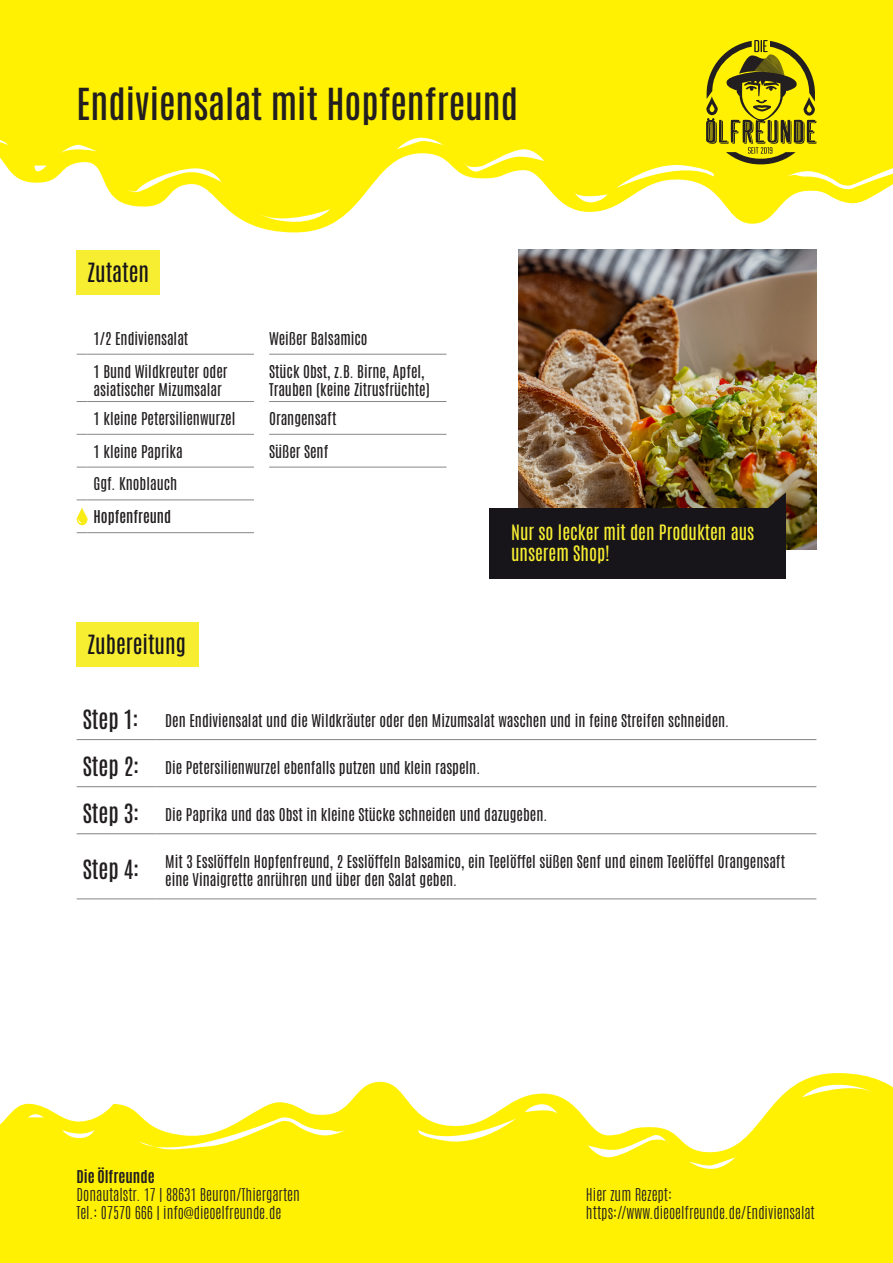
<style>
.page{position:relative;width:893px;height:1263px;background:#fff}
.page>*{position:absolute;margin:0;border:0;box-sizing:border-box;transform-origin:0 0}
.t1{font:500 37.5px "Antonio";color:#231f20}
.t2{font:22.5px "Antonio";color:#17151a}
.t3{font:500 22.5px "Antonio";color:#231f20}
.t4{font:18px/21.6px "Antonio";color:#f7ee32}
.t5{font:15px/18px "Antonio";color:#231f20}
.t6{font:100 15px/18px "Antonio";color:#231f20}
.t7{font:600 15px "Antonio";color:#231f20}
.t8{font:700 15px "Antonio";color:#231f20}
.s1{font-weight:500;font-size:22.5px}
</style>
<div class="page">
<hr style="left:88px;top:354px;width:166px;height:1px;background:#878786">
<hr style="left:269px;top:354px;width:177px;height:1px;background:#878786">
<hr style="left:88px;top:401px;width:166px;height:1px;background:#878786">
<hr style="left:269px;top:401px;width:177px;height:1px;background:#878786">
<hr style="left:88px;top:434px;width:166px;height:1px;background:#878786">
<hr style="left:269px;top:434px;width:177px;height:1px;background:#878786">
<hr style="left:88px;top:467px;width:166px;height:1px;background:#878786">
<hr style="left:269px;top:467px;width:177px;height:1px;background:#878786">
<hr style="left:88px;top:499px;width:166px;height:1px;background:#878786">
<hr style="left:88px;top:532px;width:166px;height:1px;background:#878786">
<svg style="left:0;top:0;width:893px;height:233px;fill:#fff101"></svg>
<svg style="left:0;top:137px;width:8px;height:8px"></svg>
<svg style="left:34px;top:166px;width:13px;height:6px"></svg>
<svg style="left:59px;top:143px;width:38px;height:11px"></svg>
<svg style="left:128px;top:167px;width:93px;height:26px"></svg>
<svg style="left:257px;top:209px;width:73px;height:18px"></svg>
<svg style="left:397px;top:137px;width:46px;height:12px"></svg>
<svg style="left:463px;top:148px;width:81px;height:26px"></svg>
<svg style="left:574px;top:192px;width:33px;height:12px"></svg>
<svg style="left:0;top:1073px;width:893px;height:190px;fill:#fff101"></svg>
<svg style="left:802px;top:1079px;width:74px;height:18px"></svg>
<svg style="left:689px;top:1157px;width:46px;height:12px"></svg>
<svg style="left:588px;top:1133px;width:81px;height:25px"></svg>
<svg style="left:525px;top:1103px;width:33px;height:11px"></svg>
<svg style="left:412px;top:1118px;width:104px;height:32px"></svg>
<svg style="left:139px;top:1115px;width:207px;height:36px"></svg>
<svg style="left:62px;top:1130px;width:32px;height:8px"></svg>
<svg style="left:28px;top:1113px;width:16px;height:4px"></svg>
<svg style="left:616px;top:40px;width:277px;height:151px;background:#e6da0d"></svg>
<div style="left:77px;top:250px;width:83px;height:44px;background:#f7ee32"></div>
<div style="left:77px;top:622px;width:122px;height:44px;background:#f7ee32"></div>
<img style="left:519px;top:250px;width:297px;height:299px">
<div style="left:489px;top:508px;width:297px;height:71px;background:#17151a"></div>
<svg style="left:766px;top:492px;width:20px;height:16px"></svg>
<svg style="left:77px;top:507px;width:11px;height:18px"></svg>
<hr style="left:77px;top:739px;width:80px;height:1px;background:#808285">
<hr style="left:157px;top:739px;width:659px;height:1px;background:#808285">
<hr style="left:77px;top:786px;width:80px;height:1px;background:#808285">
<hr style="left:157px;top:786px;width:659px;height:1px;background:#808285">
<hr style="left:77px;top:833px;width:80px;height:1px;background:#808285">
<hr style="left:157px;top:833px;width:659px;height:1px;background:#808285">
<hr style="left:77px;top:898px;width:80px;height:1px;background:#878786">
<hr style="left:157px;top:898px;width:659px;height:1px;background:#878786">
<h1 class="t1" style="left:77px;top:77px;width:443px">Endiviensalat mit Hopfenfreund</h1>
<h2 class="t2" style="left:88px;top:256px;width:63px">Zutaten</h2>
<p class="t5" style="left:94px;top:329px;width:96px">1/2 Endiviensalat</p>
<p class="t5" style="left:269px;top:329px;width:100px">Weißer Balsamico</p>
<p class="t5" style="left:94px;top:362px;width:135px">1 Bund Wildkreuter oder asiatischer Mizumsalar</p>
<p class="t5" style="left:269px;top:362px;width:162px">Stück Obst, z.B. Birne, Apfel,<br>Trauben (keine Zitrusfrüchte)</p>
<p class="t5" style="left:94px;top:410px;width:143px">1 kleine Petersilienwurzel</p>
<p class="t5" style="left:269px;top:410px;width:69px">Orangensaft</p>
<p class="t5" style="left:94px;top:442px;width:91px">1 kleine Paprika</p>
<p class="t5" style="left:269px;top:442px;width:61px">Süßer Senf</p>
<p class="t5" style="left:94px;top:475px;width:85px">Ggf. Knoblauch</p>
<p class="t7" style="left:94px;top:506px;width:79px">Hopfenfreund</p>
<h2 class="t2" style="left:88px;top:628px;width:100px">Zubereitung</h2>
<p class="t4" style="left:511px;top:522px;width:245px">Nur so lecker mit den Produkten aus unserem Shop!</p>
<p class="t5" style="left:83px;top:712px;width:648px"><span class="s1">Step 1:</span> Den Endiviensalat und die Wildkräuter oder den Mizumsalat waschen und in feine Streifen schneiden.</p>
<p class="t5" style="left:83px;top:759px;width:399px"><span class="s1">Step 2:</span> Die Petersilienwurzel ebenfalls putzen und klein raspeln.</p>
<p class="t5" style="left:83px;top:806px;width:466px"><span class="s1">Step 3:</span> Die Paprika und das Obst in kleine Stücke schneiden und dazugeben.</p>
<h2 class="t3" style="left:83px;top:854px;width:58px">Step 4:</h2>
<p class="t5" style="left:165px;top:853px;width:621px">Mit 3 Esslöffeln Hopfenfreund, 2 Esslöffeln Balsamico, ein Teelöffel süßen Senf und einem Teelöffel Orangensaft eine Vinaigrette anrühren und über den Salat geben.</p>
<p class="t8" style="left:77px;top:1166px;width:80px">Die Ölfreunde</p>
<p class="t6" style="left:77px;top:1185px;width:225px">Donautalstr. 17 | 88631 Beuron/Thiergarten<br>Tel.: 07570 666 | info@dieoelfreunde.de</p>
<p class="t6" style="left:586px;top:1185px;width:230px">Hier zum Rezept: https://www.dieoelfreunde.de/Endiviensalat</p>
</div>
